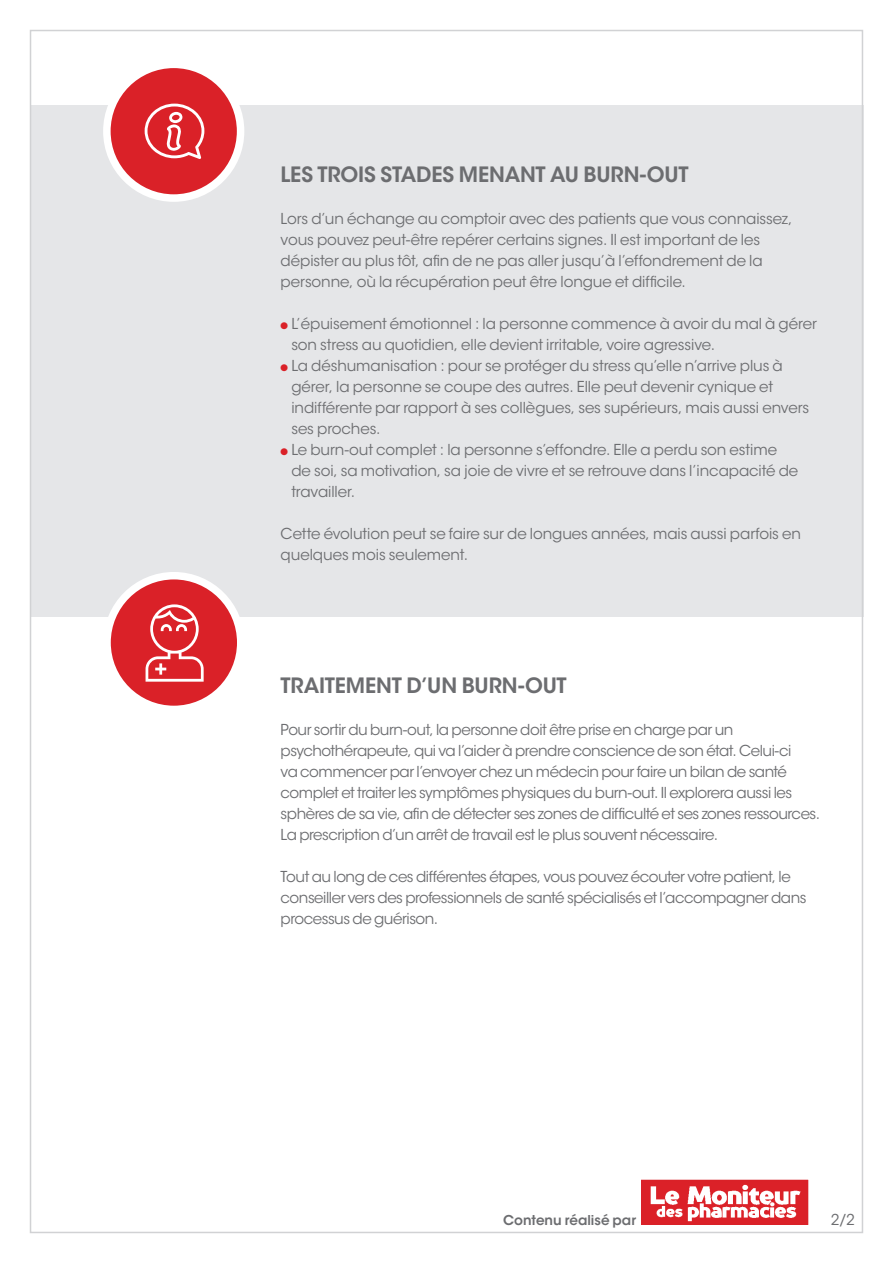
<style>
.page{position:relative;width:893px;height:1263px;background:#fff}
.page>*{position:absolute;margin:0;border:0;box-sizing:border-box;transform-origin:0 0}
.t1{font:600 21px "ITC Avant Garde Std";letter-spacing:-.01em;color:#6c6d70}
.t2{font:15px/21px "ITC Avant Garde Std";letter-spacing:-.015em;color:#6c6d70}
.t3{font:600 13.5px "ITC Avant Garde Std";color:#6c6d70}
</style>
<div class="page">
<div style="left:641px;top:1180px;width:167px;height:44px;background:#da2128"></div>
<img style="left:650px;top:1184px;width:151px;height:38px">
<div style="left:641px;top:1180px;width:167px;height:45px;border:1px solid #da2128"></div>
<div style="left:30px;top:106px;width:833px;height:511px;background:#e5e6e8"></div>
<div style="left:107px;top:576px;width:134px;height:133px;background:#da2128;border-radius:50%"></div>
<div style="left:103px;top:572px;width:141px;height:141px;border:8px solid #fff;border-radius:50%"></div>
<svg style="left:146px;top:604px;width:58px;height:78px"></svg>
<div style="left:107px;top:64px;width:134px;height:134px;background:#da2128;border-radius:50%"></div>
<div style="left:103px;top:61px;width:141px;height:141px;border:8px solid #fff;border-radius:50%"></div>
<svg style="left:145px;top:104px;width:59px;height:55px"></svg>
<h1 class="t1" style="left:281px;top:161px;width:409px">LES TROIS STADES MENANT AU BURN-OUT</h1>
<p class="t2" style="left:281px;top:209px;width:513px">Lors d’un échange au comptoir avec des patients que vous connaissez, vous pouvez peut-être repérer certains signes. Il est important de les dépister au plus tôt, afin de ne pas aller jusqu’à l’effondrement de la personne, où la récupération peut être longue et difficile.</p>
<p class="t2" style="left:291px;top:314px;width:527px">L’épuisement émotionnel : la personne commence à avoir du mal à gérer son stress au quotidien, elle devient irritable, voire agressive.<br>La déshumanisation : pour se protéger du stress qu’elle n’arrive plus à gérer, la personne se coupe des autres. Elle peut devenir cynique et indifférente par rapport à ses collègues, ses supérieurs, mais aussi envers ses proches.<br>Le burn-out complet : la personne s’effondre. Elle a perdu son estime<br>de soi, sa motivation, sa joie de vivre et se retrouve dans l’incapacité de travailler.</p>
<p class="t2" style="left:281px;top:524px;width:522px">Cette évolution peut se faire sur de longues années, mais aussi parfois en quelques mois seulement.</p>
<h1 class="t1" style="left:281px;top:672px;width:288px">TRAITEMENT D’UN BURN-OUT</h1>
<p class="t2" style="left:281px;top:719px;width:541px">Pour sortir du burn-out, la personne doit être prise en charge par un psychothérapeute, qui va l’aider à prendre conscience de son état. Celui-ci<br>va commencer par l’envoyer chez un médecin pour faire un bilan de santé complet et traiter les symptômes physiques du burn-out. Il explorera aussi les sphères de sa vie, afin de détecter ses zones de difficulté et ses zones ressources.<br>La prescription d’un arrêt de travail est le plus souvent nécessaire.</p>
<p class="t2" style="left:281px;top:866px;width:527px">Tout au long de ces différentes étapes, vous pouvez écouter votre patient, le conseiller vers des professionnels de santé spécialisés et l’accompagner dans processus de guérison.</p>
<p class="t3" style="left:503px;top:1211px;width:134px">Contenu réalisé par</p>
<p class="t2" style="left:831px;top:1209px;width:25px">2/2</p>
</div>
